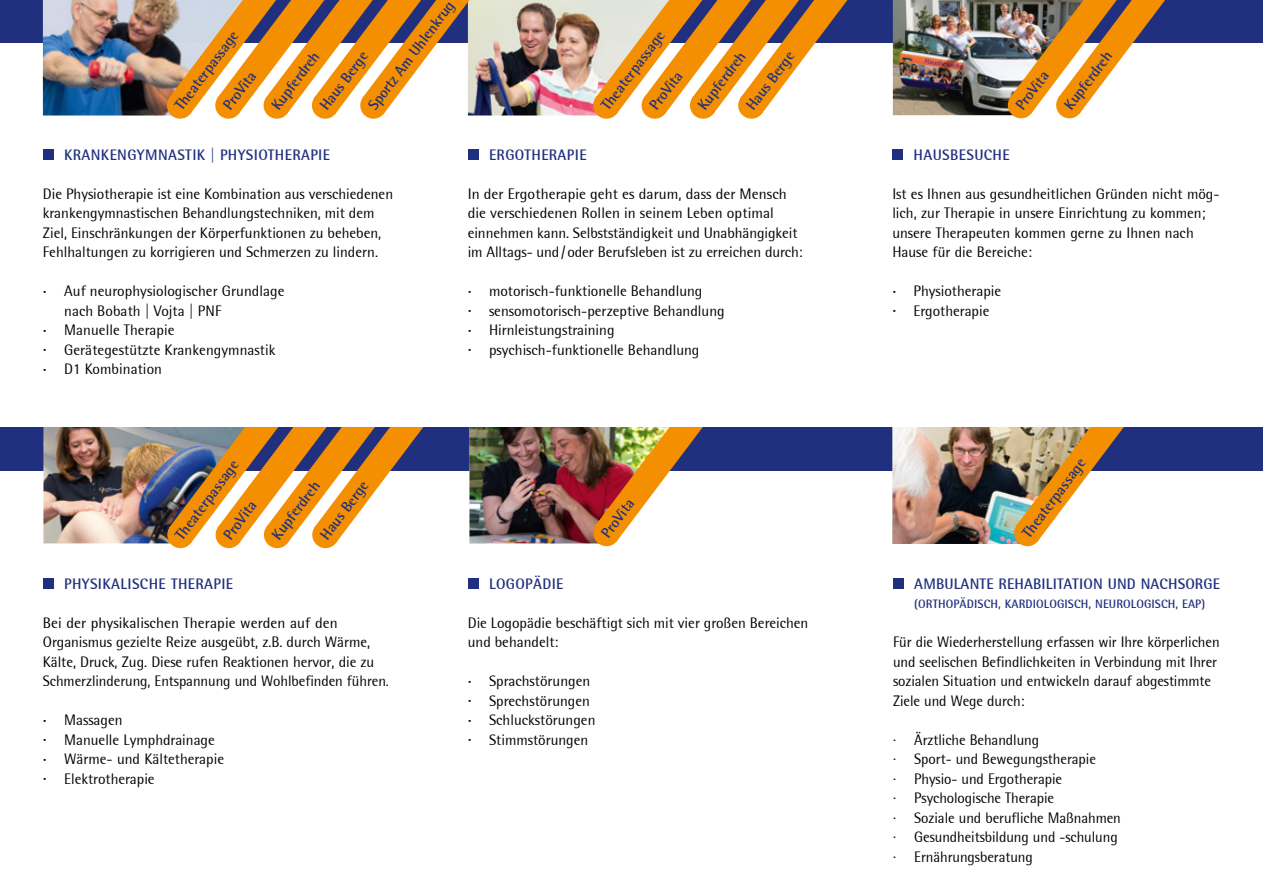
<style>
.page{position:relative;width:1263px;height:893px;background:#fff}
.page>*{position:absolute;margin:0;border:0;box-sizing:border-box;transform-origin:0 0}
.t1{font:15px/19.5px "Rotis Semi Sans";color:#000}
.t2{font:700 15px "Rotis Semi Sans";letter-spacing:.025em;color:#20307f}
.t3{font:700 12px "Rotis Semi Sans";letter-spacing:.01em;color:#20307f}
.s1{font-weight:400}
.s2{font-size:19.5px}
</style>
<div class="page">
<div style="left:0;top:423px;width:1263px;height:47px;background:#20307f"></div>
<img style="left:43px;top:427px;width:123px;height:116px">
<svg style="left:166px;top:427px;width:276px;height:122px"></svg>
<div style="left:0;top:0;width:1263px;height:43px;background:#20307f"></div>
<img style="left:43px;top:0;width:122px;height:116px">
<img style="left:469px;top:0;width:123px;height:116px">
<div style="left:892px;top:149px;width:11px;height:11px;background:#20307f"></div>
<img style="left:893px;top:0;width:113px;height:115px">
<div style="left:468px;top:149px;width:10px;height:11px;background:#20307f"></div>
<img style="left:892px;top:427px;width:120px;height:117px">
<div style="left:893px;top:578px;width:11px;height:11px;background:#20307f"></div>
<div style="left:43px;top:578px;width:11px;height:11px;background:#20307f"></div>
<div style="left:468px;top:578px;width:10px;height:11px;background:#20307f"></div>
<img style="left:469px;top:427px;width:254px;height:120px">
<svg style="left:1012px;top:427px;width:132px;height:120px"></svg>
<div style="left:0;top:374px;width:1263px;height:53px;background:#fff"></div>
<div style="left:43px;top:149px;width:11px;height:11px;background:#20307f"></div>
<svg style="left:165px;top:0;width:304px;height:119px"></svg>
<svg style="left:592px;top:0;width:255px;height:119px"></svg>
<img style="left:1006px;top:0;width:159px;height:119px">
<p class="t2" style="left:171px;top:103px;width:97px;rotate:-53deg">THEATERPASSAGE</p>
<p class="t2" style="left:219px;top:103px;width:46px;rotate:-53deg">PROVITA</p>
<p class="t2" style="left:364px;top:103px;width:134px;rotate:-53deg">SPORTZ AM UHLENKRUG</p>
<p class="t2" style="left:267px;top:103px;width:71px;rotate:-53deg">KUPFERDREH</p>
<p class="t2" style="left:316px;top:103px;width:71px;rotate:-53deg">HAUS BERGE</p>
<p class="t2" style="left:597px;top:103px;width:97px;rotate:-53deg">THEATERPASSAGE</p>
<p class="t2" style="left:645px;top:103px;width:46px;rotate:-53deg">PROVITA</p>
<p class="t2" style="left:694px;top:103px;width:71px;rotate:-53deg">KUPFERDREH</p>
<p class="t2" style="left:742px;top:103px;width:71px;rotate:-53deg">HAUS BERGE</p>
<p class="t2" style="left:64px;top:145px;width:19px">KRANKENGYMNASTIK</p>
<p class="t2" style="left:210px;top:145px;width:121px"><span class="s1">|</span> PHYSIOTHERAPIE</p>
<p class="t1" style="left:43px;top:184px;width:352px">Die Physiotherapie ist eine Kombination aus verschiedenen krankengymnastischen Behandlungstechniken, mit dem Ziel, Einschränkungen der Körperfunktionen zu beheben, Fehlhaltungen zu korrigieren und Schmerzen zu lindern.</p>
<p class="t1" style="left:43px;top:281px;width:243px"><span class="s2">·</span> Auf neurophysiologischer Grundlage</p>
<p class="t1" style="left:64px;top:301px;width:159px">nach Bobath | Vojta | PNF</p>
<p class="t1" style="left:43px;top:320px;width:133px"><span class="s2">·</span> Manuelle Therapie</p>
<p class="t1" style="left:43px;top:340px;width:234px"><span class="s2">·</span> Gerätegestützte Krankengymnastik</p>
<p class="t1" style="left:43px;top:359px;width:121px"><span class="s2">·</span> D1 Kombination</p>
<p class="t2" style="left:489px;top:145px;width:99px">ERGOTHERAPIE</p>
<p class="t1" style="left:468px;top:184px;width:336px">In der Ergotherapie geht es darum, dass der Mensch die verschiedenen Rollen in seinem Leben optimal einnehmen kann. Selbstständigkeit und Unabhängigkeit im Alltags- und/oder Berufsleben ist zu erreichen durch:</p>
<p class="t1" style="left:468px;top:281px;width:258px"><span class="s2">·</span> motorisch-funktionelle Behandlung<br><span class="s2">·</span> sensomotorisch-perzeptive Behandlung <span class="s2">·</span> Hirnleistungstraining<br><span class="s2">·</span> psychisch-funktionelle Behandlung</p>
<p class="t2" style="left:171px;top:532px;width:97px;rotate:-53deg">THEATERPASSAGE</p>
<p class="t2" style="left:219px;top:532px;width:46px;rotate:-53deg">PROVITA</p>
<p class="t2" style="left:268px;top:532px;width:71px;rotate:-53deg">KUPFERDREH</p>
<p class="t2" style="left:316px;top:532px;width:71px;rotate:-53deg">HAUS BERGE</p>
<p class="t2" style="left:64px;top:574px;width:171px">PHYSIKALISCHE THERAPIE</p>
<p class="t1" style="left:43px;top:613px;width:347px">Bei der physikalischen Therapie werden auf den Organismus gezielte Reize ausgeübt, z.B. durch Wärme, Kälte, Druck, Zug. Diese rufen Reaktionen hervor, die zu Schmerzlinderung, Entspannung und Wohlbefinden führen.</p>
<p class="t1" style="left:43px;top:710px;width:183px"><span class="s2">·</span> Massagen<br><span class="s2">·</span> Manuelle Lymphdrainage<br><span class="s2">·</span> Wärme- und Kältetherapie <span class="s2">·</span> Elektrotherapie</p>
<p class="t2" style="left:597px;top:530px;width:46px;rotate:-53deg">PROVITA</p>
<p class="t2" style="left:489px;top:574px;width:18px">LOGOP</p>
<p class="t2" style="left:533px;top:574px;width:17px">ÄDIE</p>
<p class="t1" style="left:468px;top:613px;width:342px">Die Logopädie beschäftigt sich mit vier großen Bereichen und behandelt:</p>
<p class="t1" style="left:468px;top:671px;width:129px"><span class="s2">·</span> Sprachstörungen <span class="s2">·</span> Sprechstörungen <span class="s2">·</span> Schluckstörungen <span class="s2">·</span> Stimmstörungen</p>
<p class="t2" style="left:1012px;top:102px;width:46px;rotate:-53deg">PROVITA</p>
<p class="t2" style="left:1060px;top:102px;width:71px;rotate:-53deg">KUPFERDREH</p>
<p class="t2" style="left:913px;top:145px;width:20px">HAUSBESU</p>
<p class="t2" style="left:984px;top:145px;width:18px">CHE</p>
<p class="t1" style="left:892px;top:184px;width:329px">Ist es Ihnen aus gesundheitlichen Gründen nicht mög&shy;lich, zur Therapie in unsere Einrichtung zu kommen; unsere Therapeuten kommen gerne zu Ihnen nach Hause für die Bereiche:</p>
<p class="t1" style="left:892px;top:281px;width:110px"><span class="s2">·</span> Physiotherapie <span class="s2">·</span> Ergotherapie</p>
<p class="t2" style="left:1018px;top:530px;width:97px;rotate:-53deg">THEATERPASSAGE</p>
<p class="t2" style="left:914px;top:574px;width:19px">AMBULANTE</p>
<p class="t2" style="left:998px;top:574px;width:17px">REHABILITATION</p>
<p class="t2" style="left:1108px;top:574px;width:10px">UND</p>
<p class="t2" style="left:1141px;top:574px;width:37px">NACHSORGE</p>
<p class="t3" style="left:914px;top:597px;width:20px">(ORTHOP</p>
<p class="t3" style="left:959px;top:597px;width:60px">ÄDISCH , KARDIOLOGIS</p>
<p class="t3" style="left:1074px;top:597px;width:29px">CH, NEUROLOGIS</p>
<p class="t3" style="left:1161px;top:597px;width:46px">CH , EAP)</p>
<p class="t1" style="left:893px;top:632px;width:328px">Für die Wiederherstellung erfassen wir Ihre körperlichen und seelischen Befindlichkeiten in Verbindung mit Ihrer sozialen Situation und entwickeln darauf abgestimmte Ziele und Wege durch:</p>
<p class="t1" style="left:893px;top:730px;width:229px">· Ärztliche Behandlung<br>· Sport- und Bewegungstherapie<br>· Physio- und Ergotherapie<br>· Psychologische Therapie<br>· Soziale und berufliche Maßnahmen · Gesundheitsbildung und -schulung · Ernährungsberatung</p>
</div>
